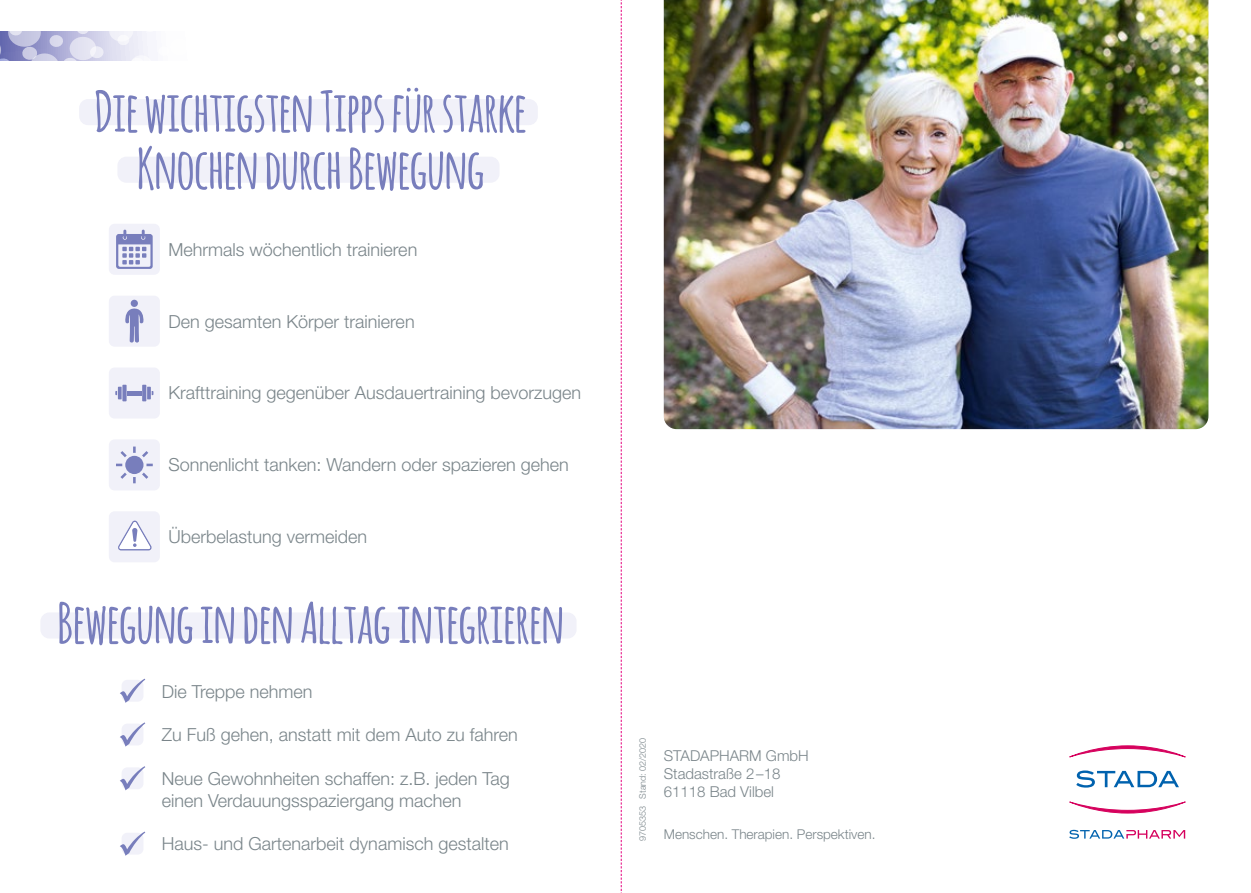
<style>
.page{position:relative;width:1251px;height:893px;background:#fff}
.page>*{position:absolute;margin:0;border:0;box-sizing:border-box;transform-origin:0 0}
.t1{font:700 55.5px/57px "Amatic";color:#787ebc;text-align:center}
.t2{font:300 18px/21.6px "Helvetica Neue LT Pro";color:#7a858a}
.t3{font:300 15px/18px "Helvetica Neue LT Pro";color:#7a858a}
.t4{font:300 13.5px "Helvetica Neue LT Pro";color:#7a858a}
.t5{font:300 9px "Helvetica Neue LT Pro";color:#7a858a}
</style>
<div class="page">
<img style="left:663px;top:0;width:545px;height:429px">
<svg style="left:0;top:32px;width:149px;height:28px;background:#c7c7e3"></svg>
<svg style="left:1069px;top:830px;width:115px;height:9px"></svg>
<svg style="left:1069px;top:745px;width:116px;height:12px"></svg>
<svg style="left:1069px;top:802px;width:116px;height:11px"></svg>
<svg style="left:1076px;top:770px;width:102px;height:18px"></svg>
<div style="left:79px;top:99px;width:458px;height:26px;background:#f1f1f9;border-radius:9px"></div>
<div style="left:117px;top:157px;width:382px;height:26px;background:#f1f1f9;border-radius:9px"></div>
<div style="left:40px;top:612px;width:536px;height:26px;background:#f1f1f9;border-radius:9px"></div>
<svg style="left:120px;top:679px;width:25px;height:24px"></svg>
<svg style="left:120px;top:722px;width:25px;height:25px"></svg>
<svg style="left:120px;top:766px;width:25px;height:24px"></svg>
<svg style="left:120px;top:831px;width:25px;height:25px"></svg>
<div style="left:109px;top:224px;width:51px;height:51px;background:#f1f1f9;border-radius:6px"></div>
<svg style="left:116px;top:230px;width:37px;height:39px"></svg>
<div style="left:109px;top:296px;width:51px;height:51px;background:#f1f1f9;border-radius:6px"></div>
<div style="left:131px;top:300px;width:7px;height:7px;background:#787ebc;border-radius:50%"></div>
<svg style="left:125px;top:308px;width:19px;height:35px"></svg>
<div style="left:109px;top:368px;width:51px;height:51px;background:#f1f1f9;border-radius:6px"></div>
<hr style="left:127px;top:391px;width:14px;height:4px;background:#787ebc">
<svg style="left:142px;top:385px;width:11px;height:16px"></svg>
<svg style="left:115px;top:385px;width:11px;height:16px"></svg>
<div style="left:109px;top:439px;width:51px;height:51px;background:#f1f1f9;border-radius:6px"></div>
<div style="left:125px;top:456px;width:18px;height:18px;background:#787ebc;border-radius:50%"></div>
<svg style="left:146px;top:464px;width:7px;height:2px"></svg>
<svg style="left:116px;top:464px;width:6px;height:2px"></svg>
<svg style="left:120px;top:473px;width:7px;height:6px"></svg>
<svg style="left:142px;top:451px;width:6px;height:6px"></svg>
<svg style="left:133px;top:447px;width:3px;height:6px"></svg>
<svg style="left:133px;top:477px;width:3px;height:6px"></svg>
<svg style="left:142px;top:473px;width:6px;height:6px"></svg>
<svg style="left:120px;top:451px;width:7px;height:6px"></svg>
<div style="left:109px;top:511px;width:51px;height:51px;background:#f1f1f9;border-radius:6px"></div>
<svg style="left:118px;top:521px;width:34px;height:29px"></svg>
<svg style="left:620px;top:0;width:1px;height:893px"></svg>
<h1 class="t1" style="left:95px;top:81px;width:433px">Die wichtigsten Tipps für starke<br>Knochen durch Bewegung</h1>
<p class="t2" style="left:168px;top:238px;width:250px">Mehrmals wöchentlich trainieren</p>
<p class="t2" style="left:168px;top:310px;width:248px">Den gesamten Körper trainieren</p>
<p class="t2" style="left:168px;top:382px;width:414px">Krafttraining gegenüber Ausdauertraining bevorzugen</p>
<p class="t2" style="left:168px;top:454px;width:402px">Sonnenlicht tanken: Wandern oder spazieren gehen</p>
<p class="t2" style="left:168px;top:526px;width:200px">Überbelastung vermeiden</p>
<h1 class="t1" style="left:57px;top:592px;width:508px">Bewegung in den Alltag integrieren</h1>
<p class="t2" style="left:162px;top:680px;width:152px">Die Treppe nehmen</p>
<p class="t2" style="left:162px;top:724px;width:357px">Zu Fuß gehen, anstatt mit dem Auto zu fahren</p>
<p class="t2" style="left:162px;top:767px;width:349px">Neue Gewohnheiten schaffen: z.B. jeden Tag einen Verdauungsspaziergang machen</p>
<p class="t2" style="left:162px;top:833px;width:348px">Haus- und Gartenarbeit dynamisch gestalten</p>
<p class="t5" style="left:637px;top:841px;width:105px;rotate:-90deg">9705353 Stand: 02/2020</p>
<p class="t3" style="left:663px;top:746px;width:146px">STADAPHARM GmbH<br>Stadastraße 2–18<br>61118 Bad Vilbel</p>
<p class="t4" style="left:663px;top:826px;width:213px">Menschen. Therapien. Perspektiven.</p>
</div>
